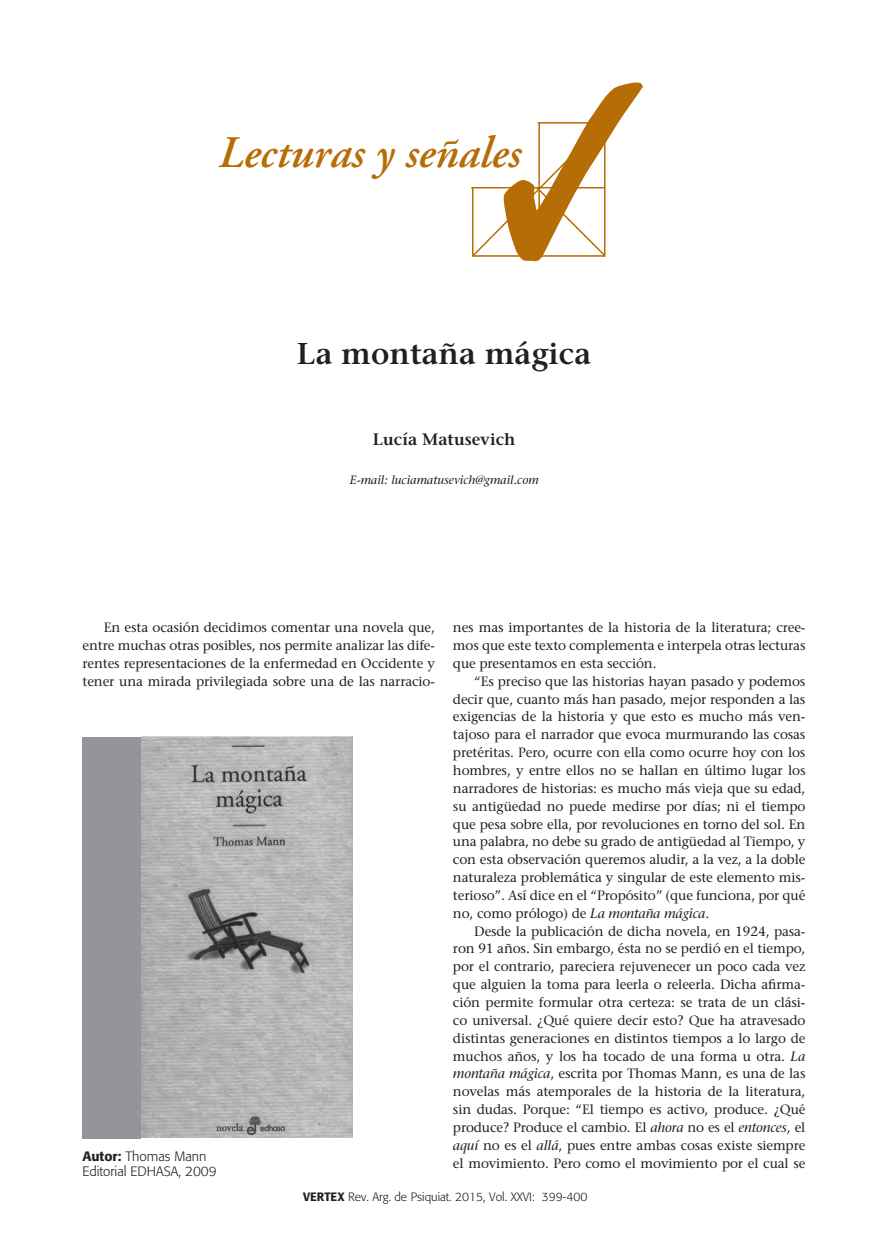
<style>
.page{position:relative;width:888px;height:1258px;background:#fff}
.page>*{position:absolute;margin:0;border:0;box-sizing:border-box;transform-origin:0 0}
.t1{font:italic 600 45px "Adobe Garamond";color:#b76d06}
.Artículos_Título_Pri{font:600 30px "Stone Serif";color:#231f20}
.Nombre_del_Profesion{font:600 16.5px "Stone Serif";color:#231f20}
.Body_a_2_columnas{font:13.5px/17.9px "Stone Serif";letter-spacing:-.01em;color:#231f20;text-align:justify}
.Artículos_Título_Pri-2{font:300 13.5px "Formata";color:#231f20}
.t2{font:300 12px "Formata";color:#231f20}
.Curriculum{font:italic 12px "Stone Serif";color:#231f20}
.s1{font-style:italic}
.s2{font-weight:500}
</style>
<div class="page">
<svg style="left:471px;top:83px;width:172px;height:179px"></svg>
<img style="left:141px;top:736px;width:212px;height:402px">
<div style="left:82px;top:737px;width:59px;height:401px;background:#939598"></div>
<p class="t1" style="left:217px;top:128px;width:304px">Lecturas y señales</p>
<p class="Artículos_Título_Pri" style="left:297px;top:335px;width:296px">La montaña mágica</p>
<p class="Nombre_del_Profesion" style="left:373px;top:429px;width:144px">Lucía Matusevich</p>
<p class="Curriculum" style="left:350px;top:473px;width:190px">E-mail: luciamatusevich@gmail.com</p>
<p class="Body_a_2_columnas" style="left:83px;top:618px;width:354px;text-indent:21px">En esta ocasión decidimos comentar una novela que, entre muchas otras posibles, nos permite analizar las dife&shy;rentes representaciones de la enfermedad en Occidente y tener una mirada privilegiada sobre una de las narracio-</p>
<p class="Body_a_2_columnas" style="left:453px;top:618px;width:354px">nes mas importantes de la historia de la literatura; cree&shy;mos que este texto complementa e interpela otras lecturas que presentamos en esta sección.</p>
<p class="Body_a_2_columnas" style="left:453px;top:672px;width:354px;text-indent:21px">“Es preciso que las historias hayan pasado y podemos decir que, cuanto más han pasado, mejor responden a las exigencias de la historia y que esto es mucho más ven&shy;tajoso para el narrador que evoca murmurando las cosas pretéritas. Pero, ocurre con ella como ocurre hoy con los hombres, y entre ellos no se hallan en último lugar los narradores de historias: es mucho más vieja que su edad, su antigüedad no puede medirse por días; ni el tiempo que pesa sobre ella, por revoluciones en torno del sol. En una palabra, no debe su grado de antigüedad al Tiempo, y con esta observación queremos aludir, a la vez, a la doble naturaleza problemática y singular de este elemento mis&shy;terioso”. Así dice en el “Propósito” (que funciona, por qué no, como prólogo) de <span class="s1">La montaña mágica</span>.</p>
<p class="Body_a_2_columnas" style="left:453px;top:922px;width:354px;text-indent:21px">Desde la publicación de dicha novela, en 1924, pasa&shy;ron 91 años. Sin embargo, ésta no se perdió en el tiempo, por el contrario, pareciera rejuvenecer un poco cada vez que alguien la toma para leerla o releerla. Dicha afirma&shy;ción permite formular otra certeza: se trata de un clási&shy;co universal. ¿Qué quiere decir esto? Que ha atravesado distintas generaciones en distintos tiempos a lo largo de muchos años, y los ha tocado de una forma u otra. <span class="s1">La montaña mágica</span>, escrita por Thomas Mann, es una de las novelas más atemporales de la historia de la literatura, sin dudas. Porque: “El tiempo es activo, produce. ¿Qué produce? Produce el cambio. El <span class="s1">ahora</span> no es el <span class="s1">entonces</span>, el <span class="s1">aquí</span> no es el <span class="s1">allá</span>, pues entre ambas cosas existe siempre el movimiento. Pero como el movimiento por el cual se</p>
<p class="Artículos_Título_Pri-2" style="left:82px;top:1148px;width:126px"><span class="s2">Autor:</span> Thomas Mann</p>
<p class="Artículos_Título_Pri-2" style="left:82px;top:1163px;width:136px">Editorial EDHASA, 2009</p>
<p class="t2" style="left:303px;top:1189px;width:286px"><span class="s2">VERTEX</span> Rev. Arg. de Psiquiat. 2015, Vol. XXVI: 399-400</p>
</div>
